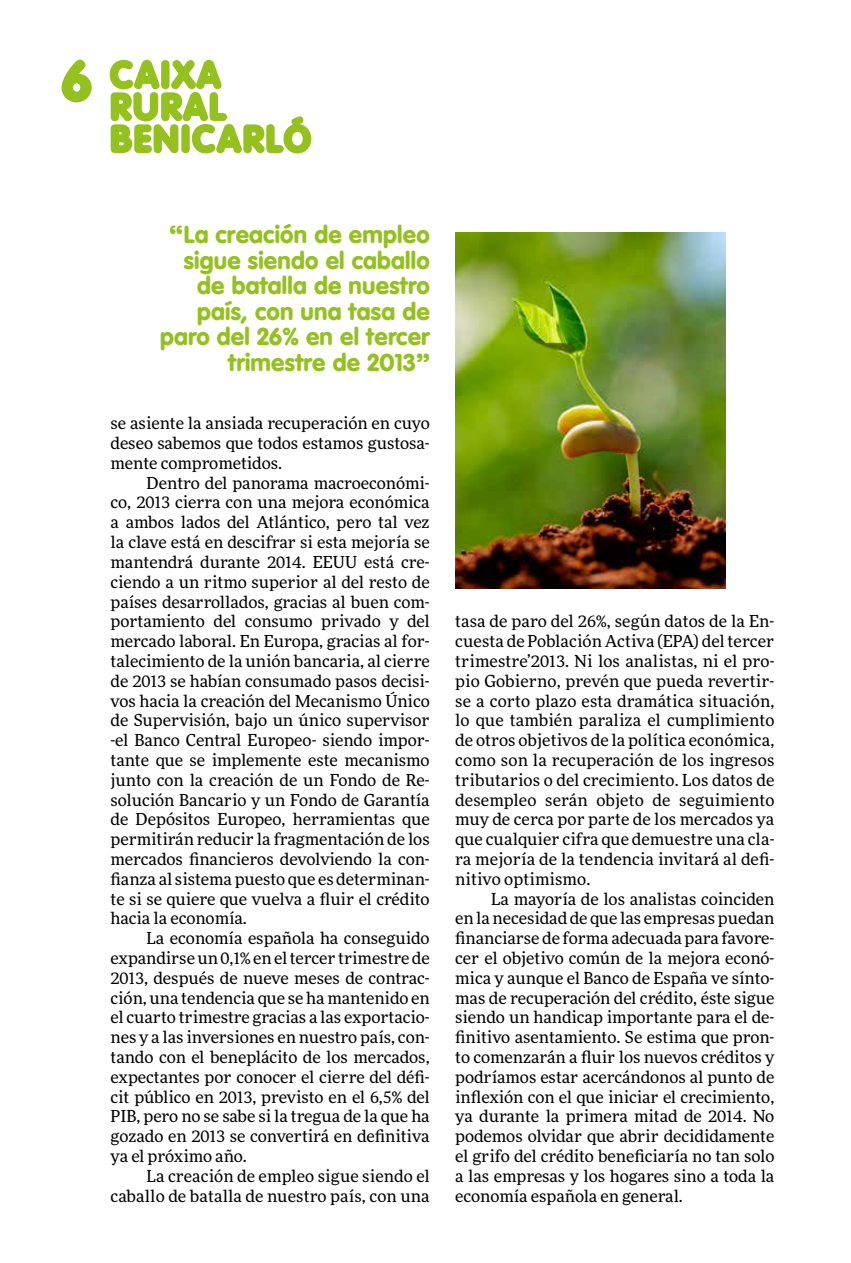
<style>
.page{position:relative;width:851px;height:1263px;background:#fff}
.page>*{position:absolute;margin:0;border:0;box-sizing:border-box;transform-origin:0 0}
.t1{font:700 54px "VAG Rounded";color:#95c11f}
.t2{font:700 36px/32.1px "VAG Rounded";letter-spacing:.08em;color:#95c11f}
.t3{font:900 24px/25.5px "VAG Rounded";letter-spacing:.01em;color:#95c11f;text-align:right}
.t4{font:16.5px/19.8px "More Pro";color:#000;text-align:justify}
.s1{font-family:"Helvetica Rounded"}
</style>
<div class="page">
<img style="left:455px;top:232px;width:270px;height:357px">
<svg style="left:61px;top:59px;width:31px;height:44px"></svg>
<svg style="left:109px;top:59px;width:203px;height:95px"></svg>
<h1 class="t1" style="left:61px;top:50px;width:32px">6</h1>
<h2 class="t2" style="left:110px;top:60px;width:201px">CAIXA<br>RURAL<br>BENICARLÓ</h2>
<h3 class="t3" style="left:160px;top:223px;width:272px"><span class="s1">“</span>La creación de empleo sigue siendo el caballo de batalla de nuestro país, con una tasa de paro del 26% en el tercer trimestre de 2013<span class="s1">”</span></h3>
<p class="t4" style="left:110px;top:413px;width:320px">se asiente la ansiada recuperación en cuyo deseo sabemos que todos estamos gustosa&shy;mente comprometidos.</p>
<p class="t4" style="left:110px;top:472px;width:320px;text-indent:36px">Dentro del panorama macroeconómi&shy;co, 2013 cierra con una mejora económica a ambos lados del Atlántico, pero tal vez la clave está en descifrar si esta mejoría se mantendrá durante 2014. EEUU está cre&shy;ciendo a un ritmo superior al del resto de países desarrollados, gracias al buen com&shy;portamiento del consumo privado y del mercado laboral. En Europa, gracias al for&shy;talecimiento de la unión bancaria, al cierre de 2013 se habían consumado pasos decisi&shy;vos hacia la creación del Mecanismo Único de Supervisión, bajo un único supervisor -el Banco Central Europeo- siendo impor&shy;tante que se implemente este mecanismo junto con la creación de un Fondo de Re&shy;solución Bancario y un Fondo de Garantía de Depósitos Europeo, herramientas que permitirán reducir la fragmentación de los mercados financieros devolviendo la con&shy;fianza al sistema puesto que es determinan&shy;te si se quiere que vuelva a fluir el crédito hacia la economía.</p>
<p class="t4" style="left:110px;top:927px;width:320px;text-indent:36px">La economía española ha conseguido expandirse un 0,1% en el tercer trimestre de 2013, después de nueve meses de contrac&shy;ción, una tendencia que se ha mantenido en el cuarto trimestre gracias a las exportacio&shy;nes y a las inversiones en nuestro país, con&shy;tando con el beneplácito de los mercados, expectantes por conocer el cierre del défi&shy;cit público en 2013, previsto en el 6,5% del PIB, pero no se sabe si la tregua de la que ha gozado en 2013 se convertirá en definitiva ya el próximo año.</p>
<p class="t4" style="left:110px;top:1165px;width:320px;text-align:right">La creación de empleo sigue siendo el caballo de batalla de nuestro país, con una</p>
<p class="t4" style="left:455px;top:611px;width:320px">tasa de paro del 26%, según datos de la En&shy;cuesta de Población Activa (EPA) del tercer trimestre’2013. Ni los analistas, ni el pro&shy;pio Gobierno, prevén que pueda revertir&shy;se a corto plazo esta dramática situación, lo que también paraliza el cumplimiento de otros objetivos de la política económica, como son la recuperación de los ingresos tributarios o del crecimiento. Los datos de desempleo serán objeto de seguimiento muy de cerca por parte de los mercados ya que cualquier cifra que demuestre una cla&shy;ra mejoría de la tendencia invitará al defi&shy;nitivo optimismo.</p>
<p class="t4" style="left:455px;top:888px;width:320px;text-indent:36px">La mayoría de los analistas coinciden en la necesidad de que las empresas puedan financiarse de forma adecuada para favore&shy;cer el objetivo común de la mejora econó&shy;mica y aunque el Banco de España ve sínto&shy;mas de recuperación del crédito, éste sigue siendo un handicap importante para el de&shy;finitivo asentamiento. Se estima que pron&shy;to comenzarán a fluir los nuevos créditos y podríamos estar acercándonos al punto de inflexión con el que iniciar el crecimiento, ya durante la primera mitad de 2014. No podemos olvidar que abrir decididamente el grifo del crédito beneficiaría no tan solo a las empresas y los hogares sino a toda la economía española en general.</p>
</div>
